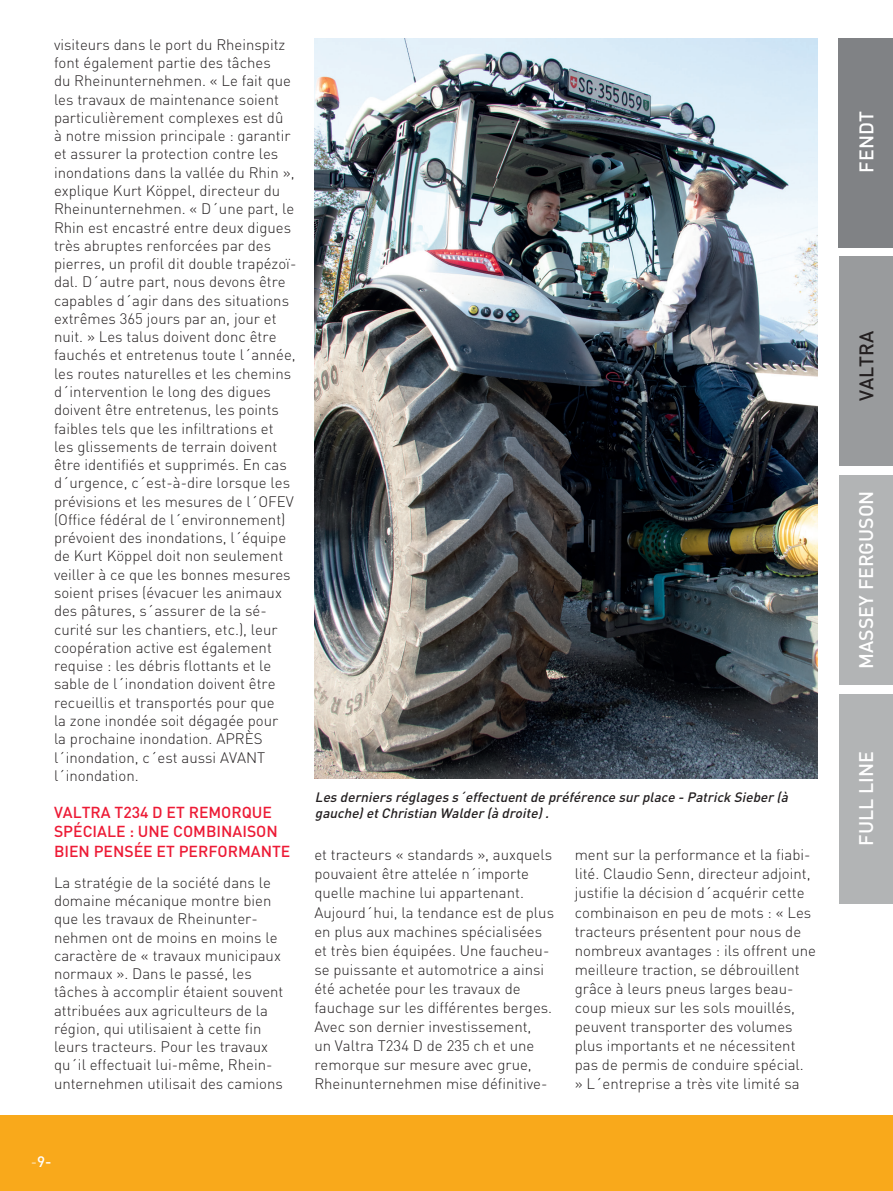
<style>
.page{position:relative;width:893px;height:1191px;background:#fff}
.page>*{position:absolute;margin:0;border:0;box-sizing:border-box;transform-origin:0 0}
.t1{font:500 19.5px "DIN";color:#fff}
.t2{font:500 19.5px "DIN";color:#231f20}
.t3{font:500 15.75px/19.2px "DIN";color:#ed1a35}
.t4{font:300 15px/18.3px "DIN";color:#231f20}
.t5{font:500 15px "DIN";color:#fff}
.t6{font:italic 500 13.5px/16.2px "DIN";color:#231f20}
.s1{font-weight:300}
</style>
<div class="page">
<div style="left:0;top:1115px;width:893px;height:76px;background:#f9a91b"></div>
<div style="left:839px;top:38px;width:54px;height:210px;background:#808285"></div>
<div style="left:839px;top:256px;width:54px;height:210px;background:#999b9d"></div>
<div style="left:839px;top:475px;width:54px;height:209px;background:#b2b4b5"></div>
<div style="left:839px;top:694px;width:54px;height:209px;background:#b2b4b5"></div>
<img style="left:314px;top:38px;width:503px;height:740px">
<p class="t4" style="left:54px;top:35px;width:244px">visiteurs dans le port du Rheinspitz font également partie des tâches<br>du Rheinunternehmen. « Le fait que les travaux de maintenance soient particulièrement complexes est dû<br>à notre mission principale : garantir et assurer la protection contre les inondations dans la vallée du Rhin », explique Kurt Köppel, directeur du Rheinunternehmen. « D´une part, le Rhin est encastré entre deux digues très abruptes renforcées par des pierres, un profil dit double trapézoï&shy;dal. D´autre part, nous devons être capables d´agir dans des situations extrêmes 365 jours par an, jour et nuit. » Les talus doivent donc être fauchés et entretenus toute l´année, les routes naturelles et les chemins d´intervention le long des digues doivent être entretenus, les points faibles tels que les infiltrations et les glissements de terrain doivent être identifiés et supprimés. En cas d´urgence, c´est-à-dire lorsque les prévisions et les mesures de l´OFEV (Office fédéral de l´environnement) prévoient des inondations, l´équipe de Kurt Köppel doit non seulement veiller à ce que les bonnes mesures soient prises (évacuer les animaux des pâtures, s´assurer de la sé&shy;curité sur les chantiers, etc.), leur coopération active est également requise : les débris flottants et le sable de l´inondation doivent être recueillis et transportés pour que<br>la zone inondée soit dégagée pour<br>la prochaine inondation. APRÈS l´inondation, c´est aussi AVANT l´inondation.</p>
<p class="t3" style="left:54px;top:802px;width:238px">VALTRA T234 D ET REMORQUE<br>SPÉCIALE : UNE COMBINAISON<br>BIEN PENSÉE ET PERFORMANTE</p>
<p class="t4" style="left:54px;top:873px;width:231px">La stratégie de la société dans le domaine mécanique montre bien que les travaux de Rheinunter&shy;nehmen ont de moins en moins le caractère de « travaux municipaux normaux ». Dans le passé, les tâches à accomplir étaient souvent attribuées aux agriculteurs de la région, qui utilisaient à cette fin leurs tracteurs. Pour les travaux qu´il effectuait lui-même, Rhein&shy;unternehmen utilisait des camions</p>
<p class="t6" style="left:315px;top:788px;width:478px">Les derniers réglages s´effectuentde préférence surplace -Patrick Sieber(à gauche)etChristian Walder(à droite).</p>
<p class="t4" style="left:314px;top:845px;width:241px;line-height:19px">et tracteurs « standards », auxquels pouvaient être attelée n´importe quelle machine lui appartenant.<br>Aujourd´hui, la tendance est de plus en plus aux machines spécialisées et très bien équipées. Une faucheu&shy;se puissante et automotrice a ainsi été achetée pour les travaux de fauchage sur les différentes berges.<br>Avec son dernier investissement,<br>un Valtra T234 D de 235 ch et une remorque sur mesure avec grue, Rheinunternehmen mise définitive-</p>
<p class="t4" style="left:575px;top:845px;width:243px;line-height:19px">ment sur la performance et la fiabi&shy;lité. Claudio Senn, directeur adjoint, justifie la décision d´acquérir cette combinaison en peu de mots : « Les tracteurs présentent pour nous de nombreux avantages : ils offrent une meilleure traction, se débrouillent grâce à leurs pneus larges beau&shy;coup mieux sur les sols mouillés, peuvent transporter des volumes plus importants et ne nécessitent pas de permis de conduire spécial.<br>» L´entreprise a très vite limité sa</p>
<p class="t5" style="left:31px;top:1151px;width:22px"><span class="s1">-</span>9-</p>
<h1 class="t1" style="left:854px;top:173px;width:63px;rotate:-90deg">FENDT</h1>
<h1 class="t2" style="left:854px;top:401px;width:72px;rotate:-90deg">VALTRA</h1>
<h1 class="t1" style="left:854px;top:668px;width:180px;rotate:-90deg">MASSEY FERGUSON</h1>
<h1 class="t1" style="left:854px;top:846px;width:96px;rotate:-90deg">FULL LINE</h1>
</div>
